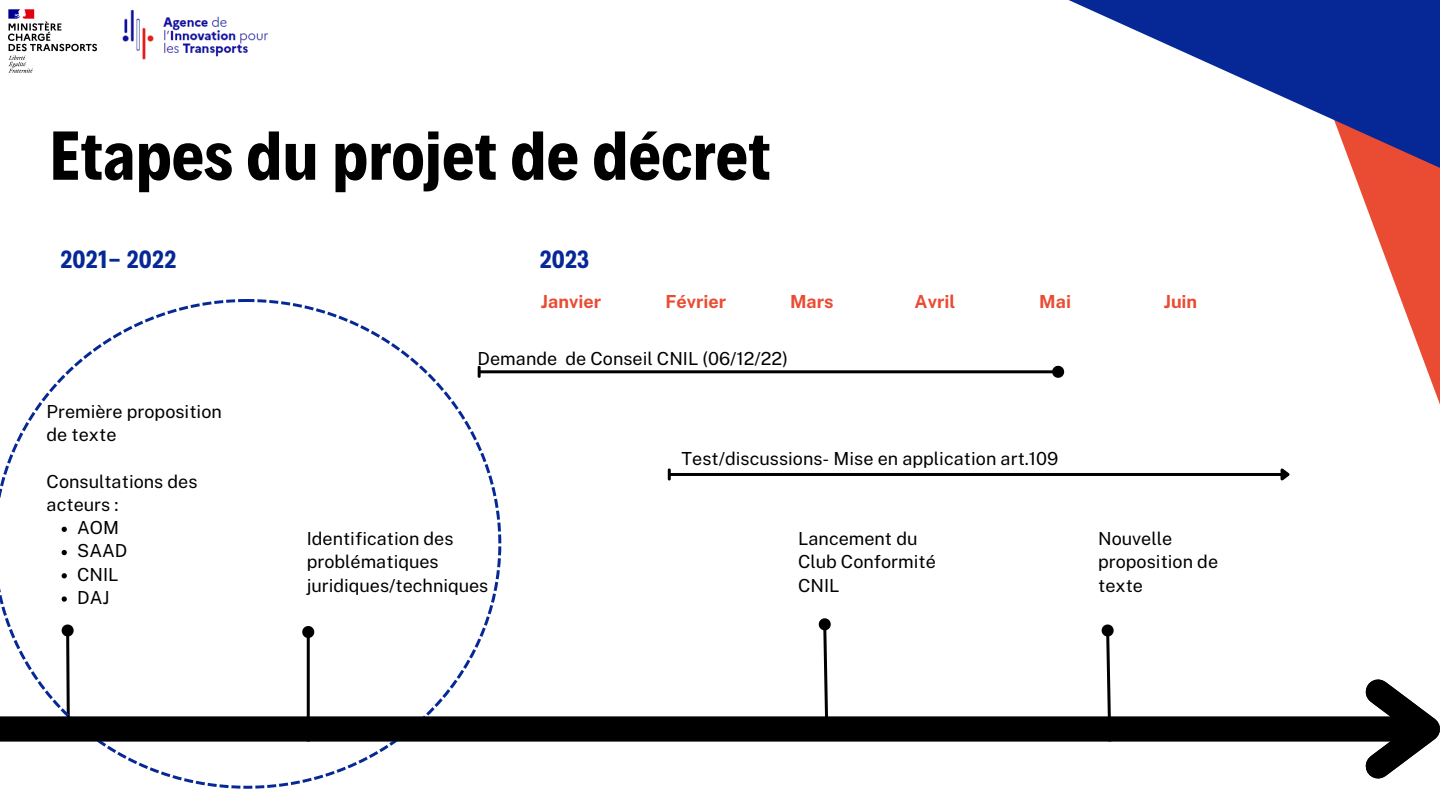
<style>
.page{position:relative;width:1440px;height:810px;background:#fff}
.page>*{position:absolute;margin:0;border:0;box-sizing:border-box;transform-origin:0 0}
.t1{font:700 70px "Decalotype";color:#000}
.t2{font:700 25.2px "Decalotype";color:#052896}
.t3{font:18px/23.2px "Public Sans";color:#000}
.t4{font:700 18px "Public Sans";color:#ea4b33}
</style>
<div class="page">
<svg style="left:1289px;top:219px;width:151px;height:523px"></svg>
<svg style="left:1069px;top:0;width:371px;height:219px"></svg>
<img style="left:8px;top:9px;width:89px;height:64px">
<img style="left:122px;top:9px;width:147px;height:51px">
<hr style="left:480px;top:370px;width:573px;height:3px;background:#000">
<svg style="left:1050px;top:365px;width:15px;height:13px"></svg>
<hr style="left:670px;top:473px;width:611px;height:3px;background:#000">
<svg style="left:668px;top:468px;width:3px;height:12px"></svg>
<svg style="left:1280px;top:466px;width:13px;height:19px"></svg>
<svg style="left:1099px;top:624px;width:17px;height:118px"></svg>
<svg style="left:0;top:299px;width:501px;height:490px"></svg>
<svg style="left:62px;top:527px;width:5px;height:5px"></svg>
<svg style="left:62px;top:550px;width:5px;height:5px"></svg>
<svg style="left:62px;top:573px;width:5px;height:5px"></svg>
<svg style="left:62px;top:596px;width:5px;height:6px"></svg>
<div style="left:0;top:717px;width:1428px;height:24px;background:#000"></div>
<svg style="left:1343px;top:657px;width:97px;height:122px"></svg>
<svg style="left:816px;top:618px;width:17px;height:99px"></svg>
<p class="t1" style="left:50px;top:109px;width:722px">Etapes du projet de décret</p>
<p class="t2" style="left:60px;top:243px;width:118px">2021- 2022</p>
<p class="t3" style="left:47px;top:400px;width:177px">Première proposition de texte</p>
<p class="t3" style="left:47px;top:470px;width:153px">Consultations des acteurs :</p>
<p class="t3" style="left:77px;top:516px;width:43px">AOM</p>
<p class="t3" style="left:77px;top:539px;width:52px">SAAD</p>
<p class="t3" style="left:77px;top:563px;width:43px">CNIL</p>
<p class="t3" style="left:77px;top:586px;width:34px">DAJ</p>
<p class="t2" style="left:539px;top:243px;width:51px">2023</p>
<p class="t4" style="left:541px;top:291px;width:62px">Janvier</p>
<p class="t4" style="left:666px;top:291px;width:62px">Février</p>
<p class="t4" style="left:790px;top:291px;width:45px">Mars</p>
<p class="t4" style="left:915px;top:291px;width:42px">Avril</p>
<p class="t4" style="left:1039px;top:291px;width:33px">Mai</p>
<p class="t3" style="left:478px;top:347px;width:312px">Demande de Conseil CNIL (06/12/22)</p>
<p class="t3" style="left:307px;top:527px;width:183px">Identification des problématiques juridiques/techniques</p>
<p class="t3" style="left:682px;top:447px;width:378px">Test/discussions- Mise en application art.109</p>
<p class="t3" style="left:798px;top:527px;width:139px">Lancement du<br>Club Conformité<br>CNIL</p>
<p class="t4" style="left:1164px;top:291px;width:35px">Juin</p>
<p class="t3" style="left:1098px;top:527px;width:121px">Nouvelle proposition de texte</p>
</div>
